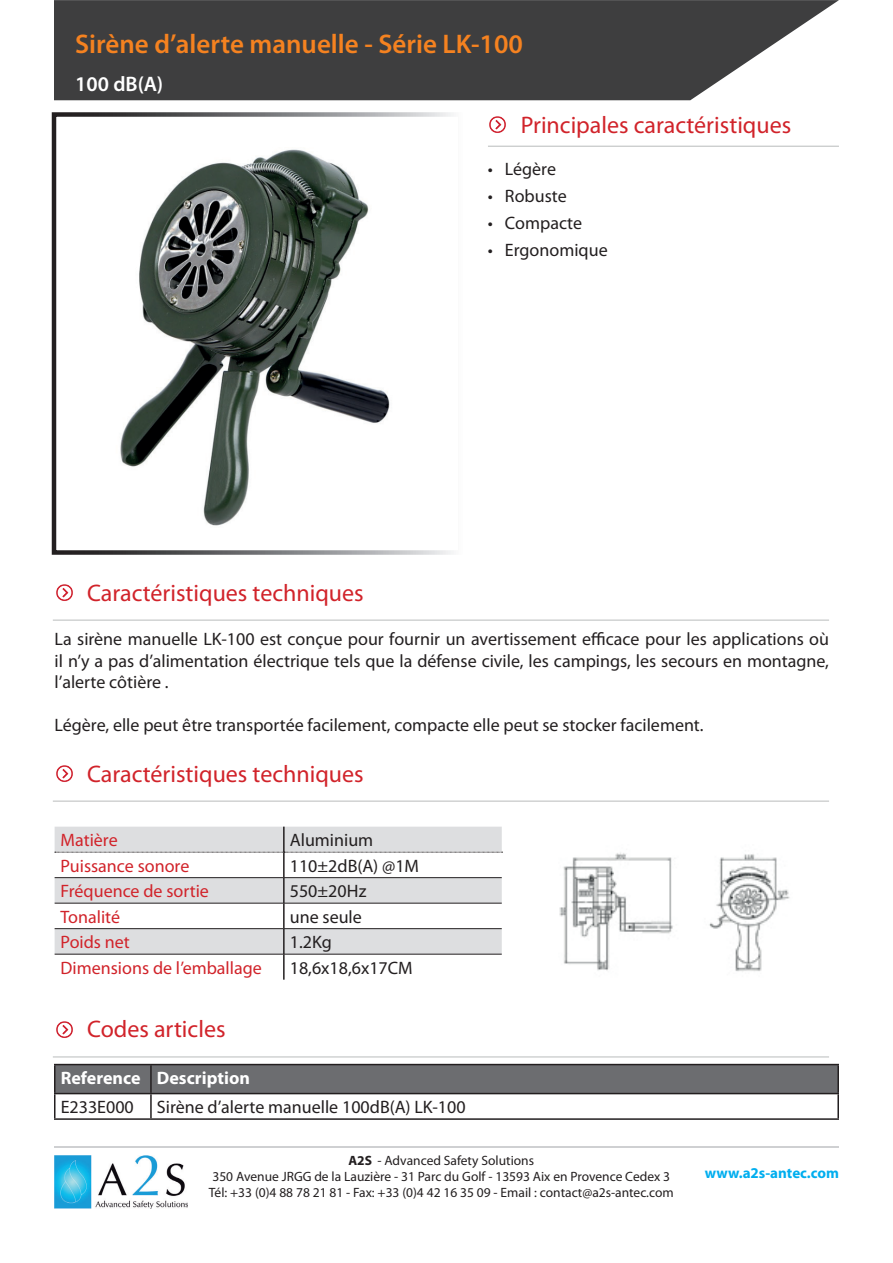
<style>
.page{position:relative;width:893px;height:1263px;background:#fff}
.page>*{position:absolute;margin:0;border:0;box-sizing:border-box;transform-origin:0 0}
.t1{font:600 27px "Myriad Pro";color:#f58220}
.t2{font:24px "Myriad Pro";color:#d1232a}
.t3{font:600 21px "Myriad Pro";color:#fff}
.t4{font:18px/21.6px "Myriad Pro";color:#231f20;text-align:justify}
.t5{font:18px "Myriad Pro";color:#d1232a}
.t6{font:700 18px "Myriad Pro";color:#fff}
.t7{font:700 15px "Myriad Pro";color:#00aeef}
.t8{font:13.5px/16.2px "Myriad Pro";color:#231f20;text-align:center}
.s1{font-weight:700}
</style>
<div class="page">
<svg style="left:54px;top:0;width:785px;height:100px;background:#505051"></svg>
<hr style="left:54px;top:1146px;width:785px;height:2px;background:#cfd0d2">
<div style="left:52px;top:112px;width:411px;height:443px;border:4px solid #fff"></div>
<hr style="left:488px;top:146px;width:351px;height:1px;background:#b9bcbc">
<img style="left:54px;top:1155px;width:134px;height:54px">
<img style="left:489px;top:116px;width:17px;height:17px">
<img style="left:56px;top:765px;width:17px;height:17px">
<img style="left:56px;top:584px;width:17px;height:17px">
<img style="left:56px;top:1021px;width:17px;height:17px">
<svg style="left:55px;top:827px;width:447px;height:127px;fill:#dddee0"></svg>
<hr style="left:283px;top:827px;width:2px;height:25px;background:#231f20">
<hr style="left:283px;top:852px;width:2px;height:25px;background:#231f20">
<hr style="left:283px;top:878px;width:2px;height:25px;background:#231f20">
<hr style="left:283px;top:903px;width:2px;height:25px;background:#231f20">
<hr style="left:283px;top:929px;width:2px;height:25px;background:#231f20">
<hr style="left:283px;top:954px;width:2px;height:26px;background:#231f20">
<svg style="left:55px;top:852px;width:448px;height:1px"></svg>
<hr style="left:55px;top:877px;width:229px;height:1px;background:#231f20">
<hr style="left:284px;top:877px;width:218px;height:1px;background:#231f20">
<hr style="left:55px;top:903px;width:229px;height:1px;background:#231f20">
<hr style="left:284px;top:903px;width:218px;height:1px;background:#231f20">
<hr style="left:55px;top:928px;width:229px;height:1px;background:#231f20">
<hr style="left:284px;top:928px;width:218px;height:1px;background:#231f20">
<hr style="left:55px;top:954px;width:229px;height:1px;background:#231f20">
<hr style="left:284px;top:954px;width:218px;height:1px;background:#231f20">
<hr style="left:53px;top:801px;width:776px;height:1px;background:#b9bcbc">
<hr style="left:53px;top:620px;width:776px;height:1px;background:#b9bcbc">
<hr style="left:53px;top:1056px;width:776px;height:1px;background:#b9bcbc">
<svg style="left:56px;top:1065px;width:781px;height:28px;background:#6a6b6e"></svg>
<hr style="left:54px;top:1064px;width:97px;height:1px;background:#231f20">
<hr style="left:54px;top:1065px;width:2px;height:28px;background:#231f20">
<hr style="left:151px;top:1064px;width:688px;height:1px;background:#231f20">
<hr style="left:150px;top:1065px;width:2px;height:28px;background:#231f20">
<hr style="left:837px;top:1065px;width:2px;height:28px;background:#231f20">
<hr style="left:54px;top:1093px;width:97px;height:1px;background:#231f20">
<hr style="left:54px;top:1094px;width:2px;height:24px;background:#231f20">
<hr style="left:151px;top:1093px;width:688px;height:1px;background:#231f20">
<hr style="left:150px;top:1094px;width:2px;height:24px;background:#231f20">
<hr style="left:837px;top:1094px;width:2px;height:24px;background:#231f20">
<hr style="left:54px;top:1118px;width:97px;height:2px;background:#231f20">
<hr style="left:151px;top:1118px;width:688px;height:2px;background:#231f20">
<img style="left:559px;top:852px;width:231px;height:120px">
<img style="left:120px;top:149px;width:270px;height:377px">
<h1 class="t1" style="left:75px;top:27px;width:449px">Sirène d’alerte manuelle - Série LK-100</h1>
<p class="t3" style="left:75px;top:71px;width:89px">100 dB(A)</p>
<h2 class="t2" style="left:521px;top:110px;width:272px">Principales caractéristiques</h2>
<p class="t4" style="left:488px;top:158px;width:70px">• Légère</p>
<p class="t4" style="left:488px;top:185px;width:80px">• Robuste</p>
<p class="t4" style="left:488px;top:212px;width:96px">• Compacte</p>
<p class="t4" style="left:488px;top:239px;width:121px">• Ergonomique</p>
<h2 class="t2" style="left:87px;top:578px;width:278px">Caractéristiques techniques</h2>
<p class="t4" style="left:55px;top:628px;width:776px">La sirène manuelle LK-100 est conçue pour fournir un avertissement efficace pour les applications où il n’y a pas d’alimentation électrique tels que la défense civile, les campings, les secours en montagne, l’alerte côtière .</p>
<p class="t4" style="left:55px;top:714px;width:650px">Légère, elle peut être transportée facilement, compacte elle peut se stocker facilement.</p>
<h2 class="t2" style="left:87px;top:759px;width:278px">Caractéristiques techniques</h2>
<p class="t5" style="left:61px;top:829px;width:59px">Matière</p>
<p class="t4" style="left:290px;top:829px;width:85px">Aluminium</p>
<p class="t5" style="left:61px;top:854px;width:130px">Puissance sonore</p>
<p class="t4" style="left:290px;top:854px;width:131px">110±2dB(A) @1M</p>
<p class="t5" style="left:61px;top:880px;width:150px">Fréquence de sortie</p>
<p class="t4" style="left:290px;top:880px;width:78px">550±20Hz</p>
<p class="t5" style="left:61px;top:905px;width:61px">Tonalité</p>
<p class="t4" style="left:290px;top:905px;width:74px">une seule</p>
<p class="t5" style="left:61px;top:931px;width:71px">Poids net</p>
<p class="t4" style="left:290px;top:931px;width:43px">1.2Kg</p>
<p class="t5" style="left:61px;top:956px;width:203px">Dimensions de l’emballage</p>
<p class="t4" style="left:290px;top:956px;width:124px">18,6x18,6x17CM</p>
<h2 class="t2" style="left:87px;top:1014px;width:140px">Codes articles</h2>
<p class="t6" style="left:61px;top:1066px;width:191px">Reference Description</p>
<p class="t4" style="left:61px;top:1096px;width:75px">E233E000</p>
<p class="t4" style="left:157px;top:1096px;width:310px">Sirène d’alerte manuelle 100dB(A) LK-100</p>
<p class="t8" style="left:209px;top:1152px;width:466px"><span class="s1">A2S</span> - Advanced Safety Solutions<br>350 Avenue JRGG de la Lauzière - 31 Parc du Golf - 13593 Aix en Provence Cedex 3<br>Tél: +33 (0)4 88 78 21 81 - Fax: +33 (0)4 42 16 35 09 - Email : contact@a2s-antec.com</p>
<p class="t7" style="left:705px;top:1163px;width:136px">www.a2s-antec.com</p>
</div>
